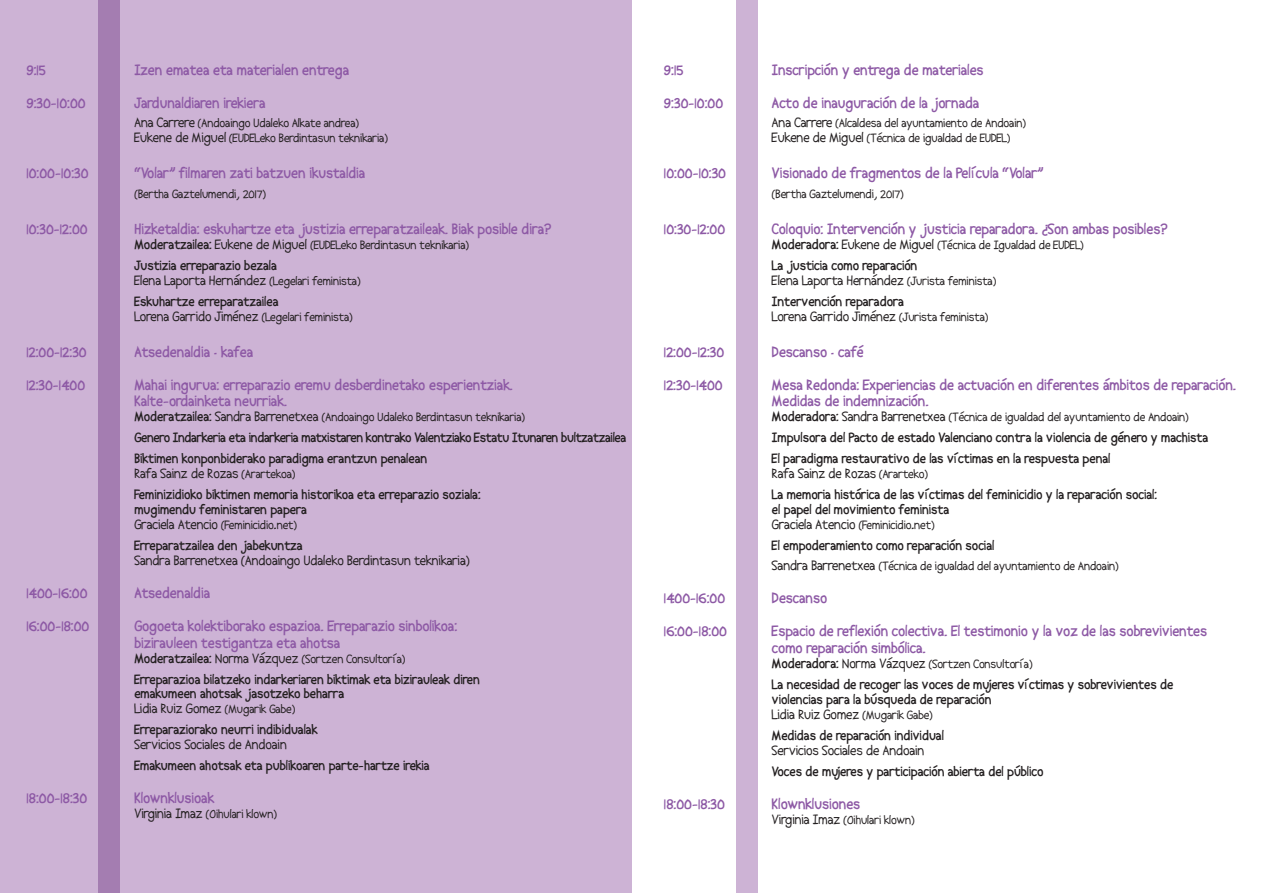
<style>
.page{position:relative;width:1263px;height:893px;background:#fff}
.page>*{position:absolute;margin:0;border:0;box-sizing:border-box;transform-origin:0 0}
.t1{font:700 15px/16.5px "Abscissa";color:#8d59a5}
.t2{font:700 13.5px/15px "Abscissa";color:#231f20}
.t3{font:700 13.5px/21px "Abscissa";letter-spacing:-.02em;color:#231f20}
.t4{font:13.5px "Abscissa";color:#231f20}
.t5{font:12px/15px "Abscissa";color:#231f20}
.s1{font-size:13.5px}
.s2{font-weight:700;font-size:13.5px}
.s3{font-weight:400}
.s4{font-weight:400;font-size:12px}
</style>
<div class="page">
<div style="left:0;top:0;width:631px;height:893px;background:#cdb3d5"></div>
<div style="left:98px;top:0;width:22px;height:893px;background:#a47db1"></div>
<div style="left:736px;top:0;width:22px;height:893px;background:#cdb3d5"></div>
<p class="t1" style="left:26px;top:61px;width:21px">9:15</p>
<p class="t1" style="left:134px;top:61px;width:216px">Izen ematea eta materialen entrega</p>
<p class="t1" style="left:26px;top:94px;width:61px">9:30-10:00</p>
<p class="t1" style="left:134px;top:94px;width:133px">Jardunaldiaren irekiera</p>
<p class="t5" style="left:134px;top:116px;width:255px"><span class="s1">Ana Carrere</span> (Andoaingo Udaleko Alkate andrea)<br><span class="s1">Eukene de Miguel</span> (EUDELeko Berdintasun teknikaria)</p>
<p class="t1" style="left:26px;top:165px;width:64px">10:00-10:30</p>
<p class="t1" style="left:134px;top:165px;width:232px">“Volar” filmaren zati batzuen ikustaldia</p>
<p class="t5" style="left:134px;top:186px;width:133px">(Bertha Gaztelumendi, 2017)</p>
<p class="t1" style="left:26px;top:220px;width:63px">10:30-12:00</p>
<p class="t1" style="left:134px;top:220px;width:418px">Hizketaldia: eskuhartze eta justizia erreparatzaileak. Biak posible dira?</p>
<p class="t5" style="left:134px;top:237px;width:336px"><span class="s2">Moderatzailea:</span> <span class="s1">Eukene de Miguel</span> (EUDELeko Berdintasun teknikaria)</p>
<p class="t2" style="left:134px;top:258px;width:228px">Justizia erreparazio bezala<br><span class="s3">Elena Laporta Hernández</span> <span class="s4">(Legelari feminista)</span></p>
<p class="t2" style="left:134px;top:294px;width:220px">Eskuhartze erreparatzailea<br><span class="s3">Lorena Garrido Jiménez</span> <span class="s4">(Legelari feminista)</span></p>
<p class="t1" style="left:26px;top:343px;width:62px">12:00-12:30</p>
<p class="t1" style="left:134px;top:343px;width:120px">Atsedenaldia · kafea</p>
<p class="t1" style="left:26px;top:376px;width:60px">12:30-14:00</p>
<p class="t1" style="left:134px;top:376px;width:380px">Mahai ingurua: erreparazio eremu desberdinetako esperientziak.<br>Kalte-ordainketa neurriak.</p>
<p class="t5" style="left:134px;top:410px;width:392px"><span class="s2">Moderatzailea:</span> <span class="s1">Sandra Barrenetxea</span> (Andoaingo Udaleko Berdintasun teknikaria)</p>
<p class="t3" style="left:134px;top:427px;width:493px">Genero Indarkeria eta indarkeria matxistaren kontrako Valentziako Estatu Itunaren bultzatzailea<br>Biktimen konponbiderako paradigma erantzun penalean</p>
<p class="t2" style="left:134px;top:463px;width:348px;line-height:21px"><span class="s3">Rafa Sainz de Rozas</span> <span class="s4">(Arartekoa)<br></span>Feminizidioko biktimen memoria historikoa eta erreparazio soziala:</p>
<p class="t2" style="left:134px;top:502px;width:174px">mugimendu feministaren papera</p>
<p class="t5" style="left:134px;top:518px;width:164px"><span class="s1">Graciela Atencio</span> (Feminicidio.net)</p>
<p class="t2" style="left:134px;top:538px;width:170px">Erreparatzailea den jabekuntza</p>
<p class="t4" style="left:134px;top:551px;width:337px">Sandra Barrenetxea (Andoaingo Udaleko Berdintasun teknikaria)</p>
<p class="t1" style="left:26px;top:585px;width:63px">14:00-16:00</p>
<p class="t1" style="left:134px;top:585px;width:77px">Atsedenaldia</p>
<p class="t1" style="left:26px;top:618px;width:65px">16:00-18:00</p>
<p class="t1" style="left:134px;top:618px;width:324px">Gogoeta kolektiborako espazioa. Erreparazio sinbolikoa: bizirauleen testigantza eta ahotsa</p>
<p class="t5" style="left:134px;top:651px;width:273px"><span class="s2">Moderatzailea:</span> <span class="s1">Norma Vázquez</span> (Sortzen Consultoría)</p>
<p class="t2" style="left:134px;top:672px;width:347px;line-height:13.5px">Erreparazioa bilatzeko indarkeriaren biktimak eta bizirauleak diren emakumeen ahotsak jasotzeko beharra</p>
<p class="t2" style="left:134px;top:697px;width:184px;line-height:21px"><span class="s3">Lidia Ruiz Gomez</span> <span class="s4">(Mugarik Gabe)<br></span>Erreparaziorako neurri indibidualak</p>
<p class="t4" style="left:134px;top:734px;width:154px">Servicios Sociales de Andoain</p>
<p class="t2" style="left:134px;top:757px;width:297px">Emakumeen ahotsak eta publikoaren parte-hartze irekia</p>
<p class="t1" style="left:26px;top:789px;width:62px">18:00-18:30</p>
<p class="t1" style="left:134px;top:789px;width:81px">Klownklusioak</p>
<p class="t5" style="left:134px;top:806px;width:144px"><span class="s1">Virginia Imaz</span> (Oihulari klown)</p>
<p class="t1" style="left:664px;top:61px;width:21px">9:15</p>
<p class="t1" style="left:772px;top:61px;width:213px">Inscripción y entrega de materiales</p>
<p class="t1" style="left:664px;top:94px;width:61px">9:30-10:00</p>
<p class="t1" style="left:772px;top:94px;width:209px">Acto de inauguración de la jornada</p>
<p class="t5" style="left:772px;top:116px;width:256px"><span class="s1">Ana Carrere</span> (Alcaldesa del ayuntamiento de Andoain)<br><span class="s1">Eukene de Miguel</span> (Técnica de igualdad de EUDEL)</p>
<p class="t1" style="left:664px;top:165px;width:64px">10:00-10:30</p>
<p class="t1" style="left:772px;top:165px;width:273px">Visionado de fragmentos de la Película “Volar”</p>
<p class="t5" style="left:772px;top:186px;width:133px">(Bertha Gaztelumendi, 2017)</p>
<p class="t1" style="left:664px;top:220px;width:63px">10:30-12:00</p>
<p class="t1" style="left:772px;top:220px;width:397px">Coloquio: Intervención y justicia reparadora. ¿Son ambas posibles?</p>
<p class="t5" style="left:772px;top:237px;width:313px"><span class="s2">Moderadora:</span> <span class="s1">Eukene de Miguel</span> (Técnica de Igualdad de EUDEL)</p>
<p class="t2" style="left:772px;top:258px;width:226px">La justicia como reparación<br><span class="s3">Elena Laporta Hernández</span> <span class="s4">(Jurista feminista)</span></p>
<p class="t2" style="left:772px;top:294px;width:218px">Intervención reparadora<br><span class="s3">Lorena Garrido Jiménez</span> <span class="s4">(Jurista feminista)</span></p>
<p class="t1" style="left:664px;top:343px;width:62px">12:00-12:30</p>
<p class="t1" style="left:772px;top:343px;width:93px">Descanso · café</p>
<p class="t1" style="left:664px;top:376px;width:60px">12:30-14:00</p>
<p class="t1" style="left:772px;top:376px;width:466px">Mesa Redonda: Experiencias de actuación en diferentes ámbitos de reparación.<br>Medidas de indemnización.</p>
<p class="t5" style="left:772px;top:410px;width:418px"><span class="s2">Moderadora:</span> <span class="s1">Sandra Barrenetxea</span> (Técnica de igualdad del ayuntamiento de Andoain)</p>
<p class="t2" style="left:772px;top:427px;width:438px;line-height:21px">Impulsora del Pacto de estado Valenciano contra la violencia de género y machista<br>El paradigma restaurativo de las víctimas en la respuesta penal</p>
<p class="t2" style="left:772px;top:463px;width:387px;line-height:21px"><span class="s3">Rafa Sainz de Rozas</span> <span class="s4">(Ararteko)<br></span>La memoria histórica de las víctimas del feminicidio y la reparación social:</p>
<p class="t2" style="left:772px;top:502px;width:179px">el papel del movimiento feminista</p>
<p class="t5" style="left:772px;top:518px;width:164px"><span class="s1">Graciela Atencio</span> (Feminicidio.net)</p>
<p class="t2" style="left:772px;top:538px;width:224px">El empoderamiento como reparación social</p>
<p class="t5" style="left:772px;top:558px;width:348px"><span class="s1">Sandra Barrenetxea</span> (Técnica de igualdad del ayuntamiento de Andoain)</p>
<p class="t1" style="left:664px;top:589px;width:63px">14:00-16:00</p>
<p class="t1" style="left:772px;top:589px;width:57px">Descanso</p>
<p class="t1" style="left:664px;top:622px;width:65px">16:00-18:00</p>
<p class="t1" style="left:772px;top:622px;width:437px">Espacio de reflexión colectiva. El testimonio y la voz de las sobrevivientes como reparación simbólica.</p>
<p class="t5" style="left:772px;top:656px;width:262px"><span class="s2">Moderadora:</span> <span class="s1">Norma Vázquez</span> (Sortzen Consultoría)</p>
<p class="t2" style="left:772px;top:676px;width:403px">La necesidad de recoger las voces de mujeres víctimas y sobrevivientes de violencias para la búsqueda de reparación<br><span class="s3">Lidia Ruiz Gomez</span> <span class="s4">(Mugarik Gabe)</span></p>
<p class="t2" style="left:772px;top:727px;width:173px">Medidas de reparación individual</p>
<p class="t4" style="left:772px;top:740px;width:154px">Servicios Sociales de Andoain</p>
<p class="t2" style="left:772px;top:763px;width:273px">Voces de mujeres y participación abierta del público</p>
<p class="t1" style="left:664px;top:795px;width:62px">18:00-18:30</p>
<p class="t1" style="left:772px;top:795px;width:90px">Klownklusiones</p>
<p class="t5" style="left:772px;top:812px;width:144px"><span class="s1">Virginia Imaz</span> (Oihulari klown)</p>
</div>
